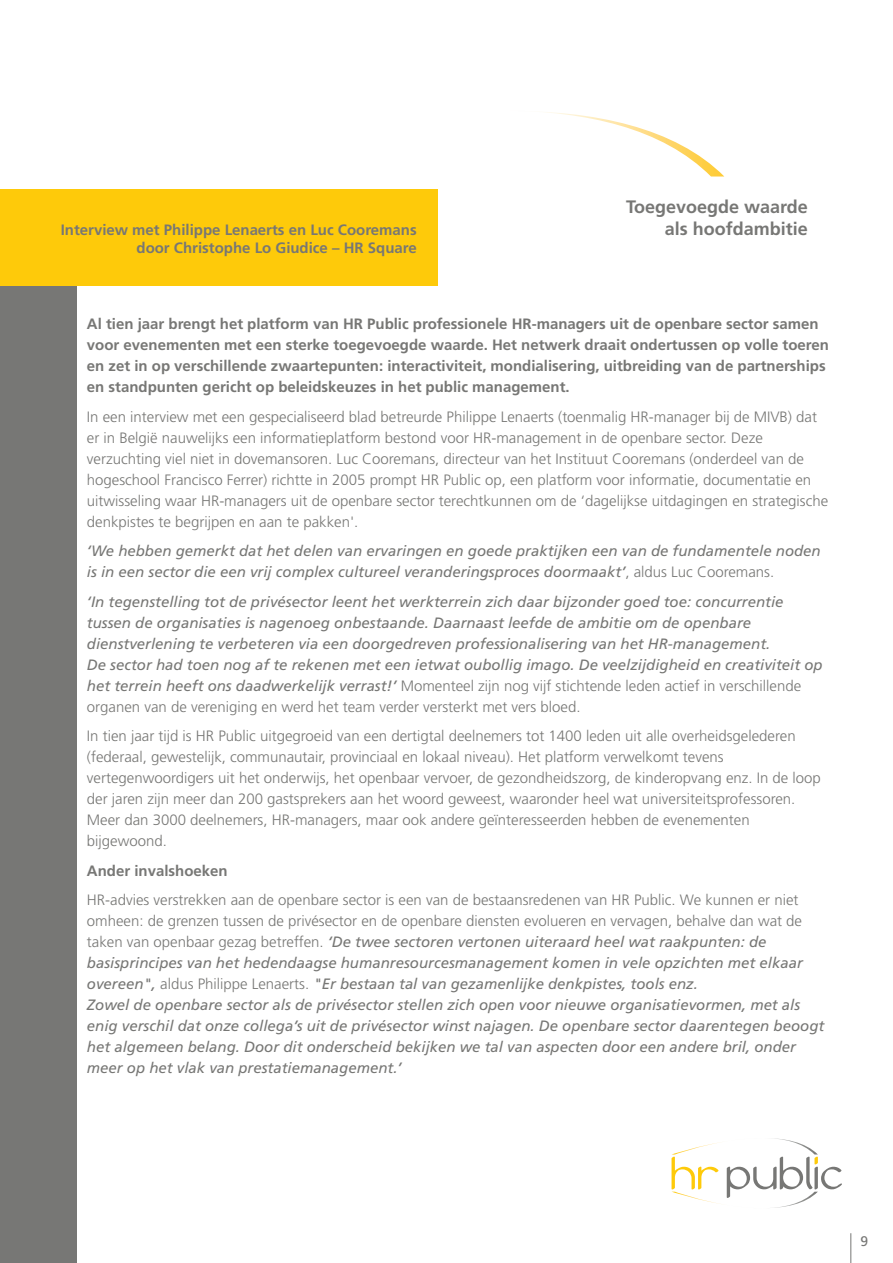
<style>
.page{position:relative;width:893px;height:1263px;background:#fff}
.page>*{position:absolute;margin:0;border:0;box-sizing:border-box;transform-origin:0 0}
.t1{font:700 18px/22.5px "Frutiger";color:#777775;text-align:right}
.t2{font:italic 15px/21px "Frutiger";color:#777775}
.t3{font:300 15px/21px "Frutiger";color:#777775}
.t4{font:700 15px/21px "Frutiger";color:#777775}
.t5{font:13.95px "Frutiger";color:#777775}
.s1{font-weight:300;font-style:normal}
</style>
<div class="page">
<hr style="left:850px;top:1233px;width:1px;height:30px;background:#777775">
<div style="left:0;top:275px;width:77px;height:988px;background:#777775"></div>
<svg style="left:671px;top:1138px;width:171px;height:70px"></svg>
<div style="left:0;top:189px;width:438px;height:97px;background:#feca0a"></div>
<img style="left:547px;top:112px;width:177px;height:65px">
<p class="t4" style="left:61px;top:222px;width:357px;line-height:18px;text-align:right">Interview met Philippe Lenaerts en Luc Cooremans door Christophe Lo Giudice – HR Square</p>
<p class="t1" style="left:626px;top:197px;width:183px">Toegevoegde waarde als hoofdambitie</p>
<p class="t4" style="left:87px;top:314px;width:743px">Al tien jaar brengt het platform van HR Public professionele HR-managers uit de openbare sector samen voor evenementen met een sterke toegevoegde waarde. Het netwerk draait ondertussen op volle toeren en zet in op verschillende zwaartepunten: interactiviteit, mondialisering, uitbreiding van de partnerships en standpunten gericht op beleidskeuzes in het public management.</p>
<p class="t3" style="left:87px;top:407px;width:743px">In een interview met een gespecialiseerd blad betreurde Philippe Lenaerts (toenmalig HR-manager bij de MIVB) dat er in België nauwelijks een informatieplatform bestond voor HR-management in de openbare sector. Deze verzuchting viel niet in dovemansoren. Luc Cooremans, directeur van het Instituut Cooremans (onderdeel van de hogeschool Francisco Ferrer) richtte in 2005 prompt HR Public op, een platform voor informatie, documentatie en uitwisseling waar HR-managers uit de openbare sector terechtkunnen om de ‘dagelijkse uitdagingen en strategische denkpistes te begrijpen en aan te pakken'.</p>
<p class="t2" style="left:87px;top:541px;width:735px">‘We hebben gemerkt dat het delen van ervaringen en goede praktijken een van de fundamentele noden is in een sector die een vrij complex cultureel veranderingsproces doormaakt’<span class="s1">, aldus Luc Cooremans.</span></p>
<p class="t2" style="left:87px;top:592px;width:737px">‘In tegenstelling tot de privésector leent het werkterrein zich daar bijzonder goed toe: concurrentie tussen de organisaties is nagenoeg onbestaande. Daarnaast leefde de ambitie om de openbare dienstverlening te verbeteren via een doorgedreven professionalisering van het HR-management.<br>De sector had toen nog af te rekenen met een ietwat oubollig imago. De veelzijdigheid en creativiteit op het terrein heeft ons daadwerkelijk verrast!’ <span class="s1">Momenteel zijn nog vijf stichtende leden actief in verschillende organen van de vereniging en werd het team verder versterkt met vers bloed.</span></p>
<p class="t3" style="left:87px;top:726px;width:735px">In tien jaar tijd is HR Public uitgegroeid van een dertigtal deelnemers tot 1400 leden uit alle overheidsgelederen (federaal, gewestelijk, communautair, provinciaal en lokaal niveau). Het platform verwelkomt tevens vertegenwoordigers uit het onderwijs, het openbaar vervoer, de gezondheidszorg, de kinderopvang enz. In de loop der jaren zijn meer dan 200 gastsprekers aan het woord geweest, waaronder heel wat universiteitsprofessoren.<br>Meer dan 3000 deelnemers, HR-managers, maar ook andere geïnteresseerden hebben de evenementen bijgewoond.</p>
<p class="t4" style="left:87px;top:861px;width:142px">Ander invalshoeken</p>
<p class="t2" style="left:87px;top:890px;width:739px"><span class="s1">HR-advies verstrekken aan de openbare sector is een van de bestaansredenen van HR Public. We kunnen er niet omheen: de grenzen tussen de privésector en de openbare diensten evolueren en vervagen, behalve dan wat de taken van openbaar gezag betreffen.</span> ‘De twee sectoren vertonen uiteraard heel wat raakpunten: de basisprincipes van het hedendaagse humanresourcesmanagement komen in vele opzichten met elkaar overeen", <span class="s1">aldus Philippe Lenaerts.</span> "Er bestaan tal van gezamenlijke denkpistes, tools enz.<br>Zowel de openbare sector als de privésector stellen zich open voor nieuwe organisatievormen, met als enig verschil dat onze collega’s uit de privésector winst najagen. De openbare sector daarentegen beoogt het algemeen belang. Door dit onderscheid bekijken we tal van aspecten door een andere bril, onder meer op het vlak van prestatiemanagement.’</p>
<p class="t5" style="left:860px;top:1235px;width:9px">9</p>
</div>
